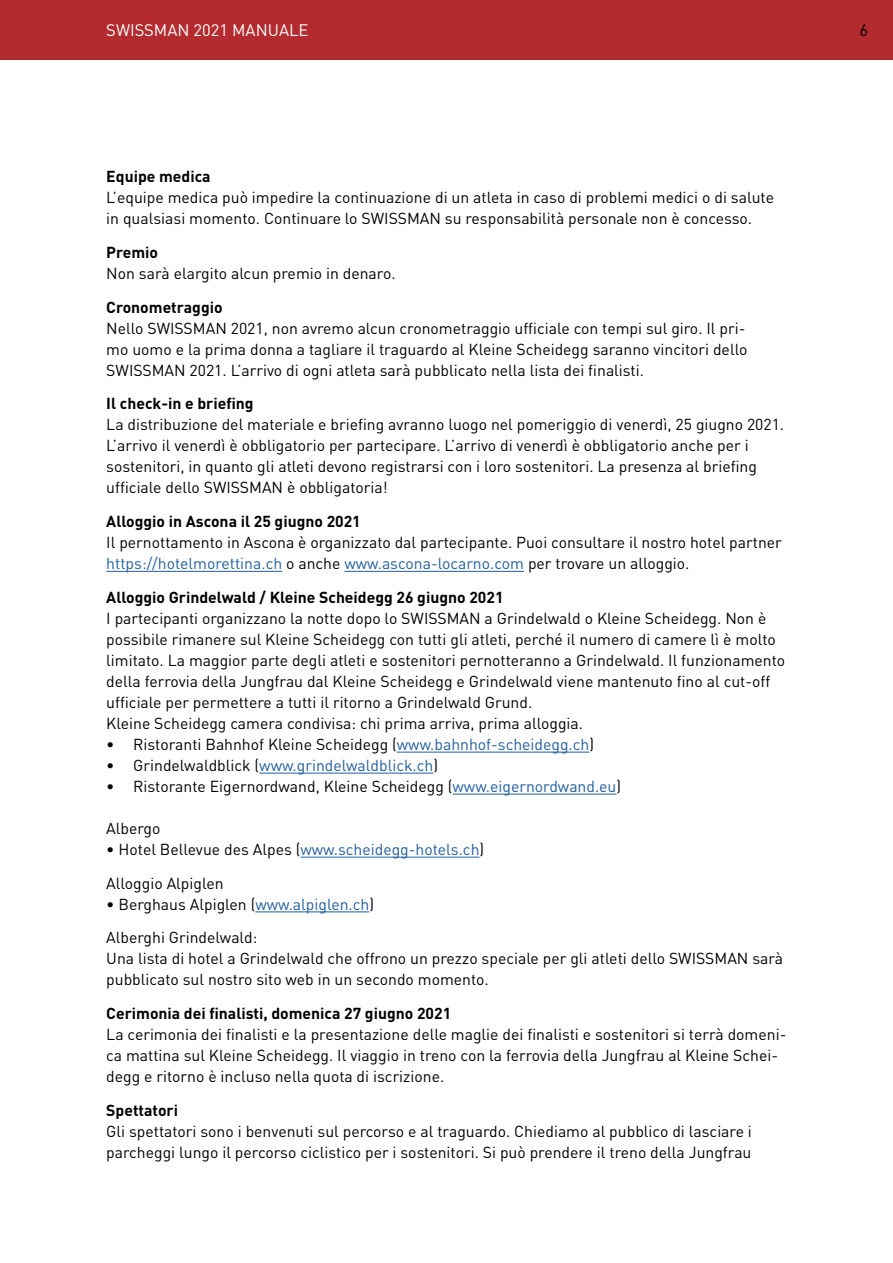
<style>
.page{position:relative;width:893px;height:1263px;background:#fff}
.page>*{position:absolute;margin:0;border:0;box-sizing:border-box;transform-origin:0 0}
.t1{font:16.8px "DIN Pro";color:#000}
.t2{font:16.5px "DIN Pro";color:#fff}
.t3{font:15.75px/21px "DIN Pro";color:#000}
.t4{font:700 15.75px "DIN Pro";color:#000}
.t5{font:15.75px "DIN Pro";color:#215e9e}
.s1{color:#215e9e}
.s2{color:#000}
</style>
<div class="page">
<div style="left:0;top:0;width:893px;height:60px;background:#b32b2e"></div>
<hr style="left:106px;top:571px;width:176px;height:1px;background:#215e9e">
<hr style="left:344px;top:571px;width:180px;height:1px;background:#215e9e">
<hr style="left:397px;top:752px;width:192px;height:1px;background:#215e9e">
<hr style="left:259px;top:773px;width:174px;height:1px;background:#215e9e">
<hr style="left:453px;top:794px;width:163px;height:1px;background:#215e9e">
<hr style="left:300px;top:857px;width:179px;height:1px;background:#215e9e">
<hr style="left:255px;top:911px;width:114px;height:1px;background:#215e9e">
<p class="t2" style="left:106px;top:19px;width:204px">SWISSMAN 2021 MANUALE</p>
<p class="t1" style="left:859px;top:19px;width:10px">6</p>
<p class="t4" style="left:106px;top:166px;width:106px">Equipe medica</p>
<p class="t3" style="left:106px;top:186px;width:669px">L’equipe medica può impedire la continuazione di un atleta in caso di problemi medici o di salute in qualsiasi momento. Continuare lo SWISSMAN su responsabilità personale non è concesso.</p>
<p class="t4" style="left:106px;top:241px;width:53px">Premio</p>
<p class="t3" style="left:106px;top:262px;width:291px">Non sarà elargito alcun premio in denaro.</p>
<p class="t4" style="left:106px;top:296px;width:118px">Cronometraggio</p>
<p class="t3" style="left:106px;top:317px;width:643px">Nello SWISSMAN 2021, non avremo alcun cronometraggio ufficiale con tempi sul giro. Il pri&shy;mo uomo e la prima donna a tagliare il traguardo al Kleine Scheidegg saranno vincitori dello<br>SWISSMAN 2021. L’arrivo di ogni atleta sarà pubblicato nella lista dei finalisti.</p>
<p class="t4" style="left:106px;top:393px;width:149px">Il check-in e briefing</p>
<p class="t3" style="left:106px;top:414px;width:679px">La distribuzione del materiale e briefing avranno luogo nel pomeriggio di venerdì, 25 giugno 2021.<br>L’arrivo il venerdì è obbligatorio per partecipare. L’arrivo di venerdì è obbligatorio anche per i sostenitori, in quanto gli atleti devono registrarsi con i loro sostenitori. La presenza al briefing ufficiale dello SWISSMAN è obbligatoria!</p>
<p class="t4" style="left:106px;top:511px;width:256px">Alloggio in Ascona il 25 giugno 2021</p>
<p class="t3" style="left:106px;top:531px;width:677px">Il pernottamento in Ascona è organizzato dal partecipante. Puoi consultare il nostro hotel partner <span class="s1">https://hotelmorettina.ch</span> o anche <span class="s1">www.ascona-locarno.com</span> per trovare un alloggio.</p>
<p class="t4" style="left:106px;top:586px;width:399px">Alloggio Grindelwald / Kleine Scheidegg 26 giugno 2021</p>
<p class="t3" style="left:106px;top:607px;width:680px">I partecipanti organizzano la notte dopo lo SWISSMAN a Grindelwald o Kleine Scheidegg. Non è possibile rimanere sul Kleine Scheidegg con tutti gli atleti, perché il numero di camere lì è molto limitato. La maggior parte degli atleti e sostenitori pernotteranno a Grindelwald. Il funzionamento della ferrovia della Jungfrau dal Kleine Scheidegg e Grindelwald viene mantenuto fino al cut-off ufficiale per permettere a tutti il ritorno a Grindelwald Grund.<br>Kleine Scheidegg camera condivisa: chi prima arriva, prima alloggia.</p>
<p class="t3" style="left:106px;top:733px;width:489px">• Ristoranti Bahnhof Kleine Scheidegg (<span class="s1">www.bahnhof-scheidegg.ch</span>)</p>
<p class="t5" style="left:106px;top:754px;width:333px"><span class="s2">• Grindelwaldblick (</span>www.grindelwaldblick.ch<span class="s2">)</span></p>
<p class="t3" style="left:106px;top:775px;width:516px">• Ristorante Eigernordwand, Kleine Scheidegg (<span class="s1">www.eigernordwand.eu</span>)</p>
<p class="t3" style="left:106px;top:817px;width:56px">Albergo</p>
<p class="t3" style="left:106px;top:832px;width:379px;line-height:33.8px">• Hotel Bellevue des Alpes (<span class="s1">www.scheidegg-hotels.ch</span>)<br>Alloggio Alpiglen</p>
<p class="t3" style="left:106px;top:886px;width:269px;line-height:33.8px">• Berghaus Alpiglen (<span class="s1">www.alpiglen.ch</span>)<br>Alberghi Grindelwald:</p>
<p class="t3" style="left:106px;top:947px;width:678px">Una lista di hotel a Grindelwald che offrono un prezzo speciale per gli atleti dello SWISSMAN sarà pubblicato sul nostro sito web in un secondo momento.</p>
<p class="t4" style="left:106px;top:1003px;width:346px">Cerimonia dei finalisti, domenica 27 giugno 2021</p>
<p class="t3" style="left:106px;top:1023px;width:682px">La cerimonia dei finalisti e la presentazione delle maglie dei finalisti e sostenitori si terrà domeni&shy;ca mattina sul Kleine Scheidegg. Il viaggio in treno con la ferrovia della Jungfrau al Kleine Schei&shy;degg e ritorno è incluso nella quota di iscrizione.</p>
<p class="t4" style="left:106px;top:1099px;width:73px">Spettatori</p>
<p class="t3" style="left:106px;top:1120px;width:647px">Gli spettatori sono i benvenuti sul percorso e al traguardo. Chiediamo al pubblico di lasciare i parcheggi lungo il percorso ciclistico per i sostenitori. Si può prendere il treno della Jungfrau</p>
</div>
